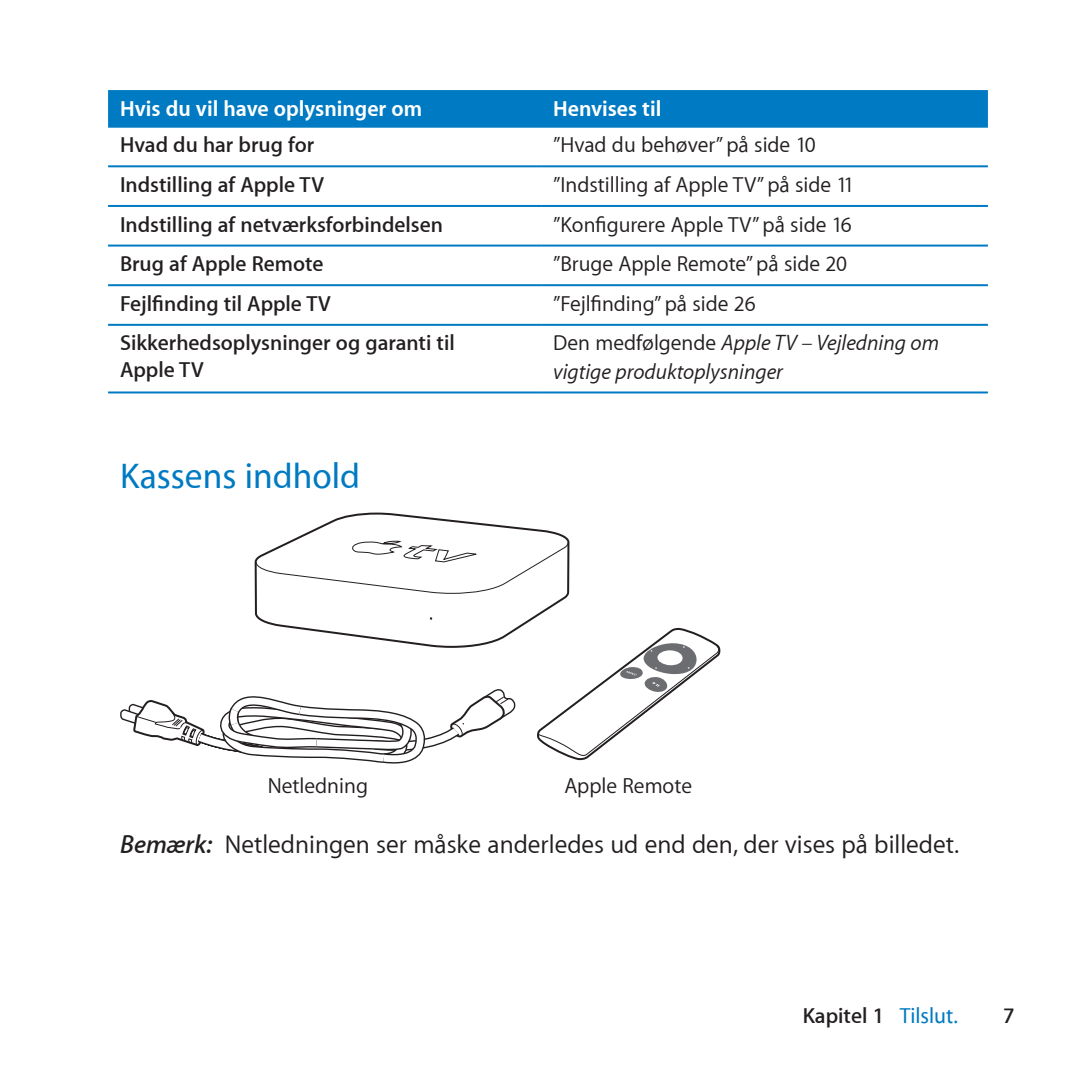
<style>
.page{position:relative;width:1078px;height:1078px;background:#fff}
.page>*{position:absolute;margin:0;border:0;box-sizing:border-box;transform-origin:0 0}
.t1{font:500 36px "Myriad Set";color:#007ac2}
.t2{font:26px "Myriad Set Text";color:#231f20}
.t3{font:600 22px/26px "Myriad Set";color:#231f20}
.t4{font:22px "Myriad Set Text";color:#231f20}
.t5{font:italic 22px/28px "Myriad Set Text";color:#231f20}
.t6{font:700 22px "Myriad Set";color:#fff}
.s1{font-style:normal}
.s2{font-family:"Myriad Set";font-weight:600;font-style:italic}
.s3{font-weight:500;color:#007ac2}
</style>
<div class="page">
<div style="left:108px;top:90px;width:879px;height:38px;background:#007ac2"></div>
<hr style="left:108px;top:205px;width:433px;height:2px;background:#007ac2">
<hr style="left:541px;top:205px;width:446px;height:2px;background:#007ac2">
<hr style="left:108px;top:244px;width:433px;height:2px;background:#007ac2">
<hr style="left:541px;top:244px;width:446px;height:2px;background:#007ac2">
<hr style="left:108px;top:284px;width:433px;height:2px;background:#007ac2">
<hr style="left:541px;top:284px;width:446px;height:2px;background:#007ac2">
<hr style="left:108px;top:324px;width:433px;height:2px;background:#007ac2">
<hr style="left:541px;top:324px;width:446px;height:2px;background:#007ac2">
<hr style="left:108px;top:391px;width:433px;height:2px;background:#007ac2">
<hr style="left:541px;top:391px;width:446px;height:2px;background:#007ac2">
<hr style="left:108px;top:165px;width:433px;height:2px;background:#007ac2">
<hr style="left:541px;top:165px;width:446px;height:2px;background:#007ac2">
<svg style="left:120px;top:512px;width:600px;height:252px"></svg>
<p class="t6" style="left:120px;top:95px;width:304px">Hvis du vil have oplysninger om</p>
<p class="t6" style="left:553px;top:95px;width:110px">Henvises til</p>
<p class="t3" style="left:120px;top:131px;width:195px">Hvad du har brug for</p>
<p class="t4" style="left:553px;top:131px;width:264px">”Hvad du behøver” på side 10</p>
<p class="t3" style="left:120px;top:171px;width:205px">Indstilling af Apple TV</p>
<p class="t4" style="left:553px;top:171px;width:303px">”Indstilling af Apple TV” på side 11</p>
<p class="t3" style="left:120px;top:211px;width:324px">Indstilling af netværksforbindelsen</p>
<p class="t4" style="left:553px;top:210px;width:300px">”Konfigurere Apple TV” på side 16</p>
<p class="t3" style="left:120px;top:250px;width:205px">Brug af Apple Remote</p>
<p class="t4" style="left:553px;top:250px;width:295px">”Bruge Apple Remote” på side 20</p>
<p class="t3" style="left:120px;top:290px;width:212px">Fejlfinding til Apple TV</p>
<p class="t4" style="left:553px;top:290px;width:204px">”Fejlfinding” på side 26</p>
<p class="t3" style="left:120px;top:329px;width:336px">Sikkerhedsoplysninger og garanti til<br>Apple TV</p>
<p class="t5" style="left:553px;top:328px;width:387px"><span class="s1">Den medfølgende</span> Apple TV – Vejledning om vigtige produktoplysninger</p>
<h1 class="t1" style="left:120px;top:453px;width:241px">Kassens indhold</h1>
<p class="t4" style="left:268px;top:772px;width:102px">Netledning</p>
<p class="t4" style="left:564px;top:772px;width:129px">Apple Remote</p>
<p class="t2" style="left:120px;top:827px;width:840px"><span class="s2">Bemærk:</span> Netledningen ser måske anderledes ud end den, der vises på billedet.</p>
<p class="t3" style="left:802px;top:1001px;width:157px">Kapitel 1 <span class="s3">Tilslut.</span></p>
<p class="t3" style="left:1002px;top:1001px;width:13px">7</p>
</div>
